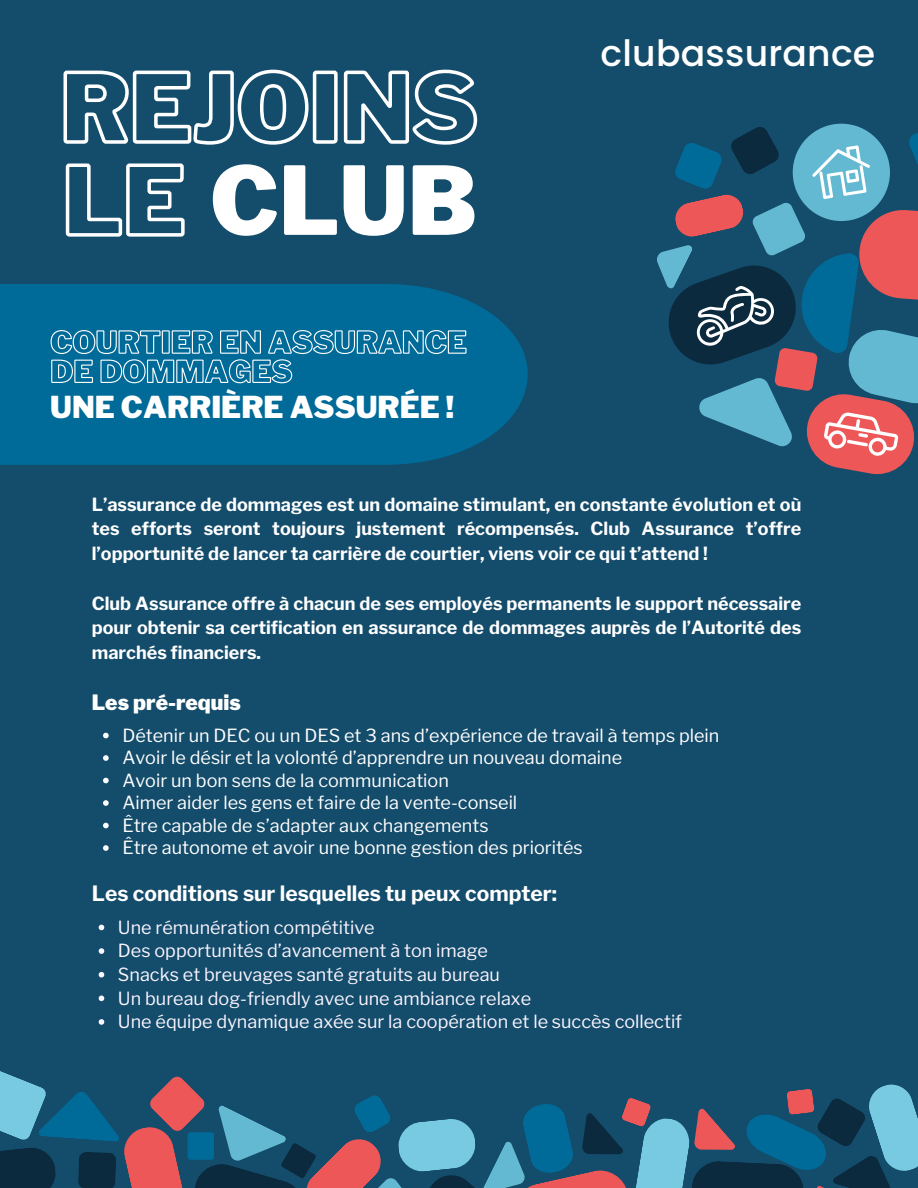
<style>
.page{position:relative;width:918px;height:1188px;background:#144c6b}
.page>*{position:absolute;margin:0;border:0;box-sizing:border-box;transform-origin:0 0}
.t1{font:900 93.9px "Libre Franklin";color:#fff}
.t2{font:500 36.15px "Poppins";letter-spacing:.005em;color:#fff}
.t3{font:900 30px "Libre Franklin";color:#fff}
.t4{font:700 21px "Libre Franklin";color:#fff}
.t5{font:900 21px "Libre Franklin";color:#fff}
.t6{font:700 18px/24.8px "Libre Franklin";color:#fff;text-align:justify}
.t7{font:18px "Libre Franklin";color:#fff}
.t8{font:18px "Libre Franklin";color:#faf5ff}
.s1{color:rgb(0 0 0/0)}
</style>
<div class="page">
<svg style="left:63px;top:69px;width:415px;height:76px"></svg>
<svg style="left:65px;top:163px;width:120px;height:74px"></svg>
<svg style="left:103px;top:733px;width:6px;height:5px"></svg>
<svg style="left:103px;top:755px;width:6px;height:6px"></svg>
<svg style="left:103px;top:778px;width:6px;height:5px"></svg>
<svg style="left:103px;top:800px;width:6px;height:6px"></svg>
<svg style="left:103px;top:823px;width:6px;height:5px"></svg>
<svg style="left:103px;top:845px;width:6px;height:6px"></svg>
<svg style="left:0;top:284px;width:528px;height:181px;background:#016895"></svg>
<svg style="left:657px;top:126px;width:261px;height:348px"></svg>
<svg style="left:0;top:1071px;width:918px;height:117px"></svg>
<svg style="left:99px;top:925px;width:5px;height:5px"></svg>
<svg style="left:99px;top:948px;width:5px;height:6px"></svg>
<svg style="left:99px;top:972px;width:5px;height:6px"></svg>
<svg style="left:99px;top:996px;width:5px;height:5px"></svg>
<svg style="left:99px;top:1019px;width:5px;height:6px"></svg>
<svg style="left:50px;top:329px;width:417px;height:55px;background:#2882a9"></svg>
<h1 class="t1" style="left:63px;top:144px;width:416px"><span class="s1">LE</span> CLUB</h1>
<p class="t3" style="left:50px;top:389px;width:406px">UNE CARRIÈRE ASSURÉE !</p>
<p class="t2" style="left:601px;top:28px;width:276px">clubassurance</p>
<h3 class="t6" style="left:92px;top:492px;width:711px">L’assurance de dommages est un domaine stimulant, en constante évolution et où tes efforts seront toujours justement récompensés. Club Assurance t’offre l’opportunité de lancer ta carrière de courtier, viens voir ce qui t’attend !</h3>
<h3 class="t6" style="left:92px;top:591px;width:711px">Club Assurance offre à chacun de ses employés permanents le support nécessaire pour obtenir sa certification en assurance de dommages auprès de l’Autorité des marchés financiers.</h3>
<h2 class="t5" style="left:92px;top:690px;width:150px">Les pré-requis</h2>
<p class="t7" style="left:122px;top:724px;width:599px">Détenir un DEC ou un DES et 3 ans d’expérience de travail à temps plein</p>
<h5 class="t7" style="left:122px;top:747px;width:501px">Avoir le désir et la volonté d’apprendre un nouveau domaine</h5>
<h5 class="t7" style="left:122px;top:769px;width:328px">Avoir un bon sens de la communication</h5>
<h4 class="t7" style="left:122px;top:792px;width:396px">Aimer aider les gens et faire de la vente-conseil</h4>
<p class="t7" style="left:122px;top:814px;width:368px">Être capable de s’adapter aux changements</p>
<p class="t7" style="left:122px;top:837px;width:462px">Être autonome et avoir une bonne gestion des priorités</p>
<p class="t4" style="left:92px;top:881px;width:467px">Les conditions sur lesquelles tu peux compter:</p>
<p class="t8" style="left:118px;top:916px;width:258px">Une rémunération compétitive</p>
<p class="t8" style="left:118px;top:940px;width:372px">Des opportunités d’avancement à ton image</p>
<p class="t8" style="left:118px;top:964px;width:384px">Snacks et breuvages santé gratuits au bureau</p>
<h4 class="t8" style="left:118px;top:987px;width:415px">Un bureau dog-friendly avec une ambiance relaxe</h4>
<p class="t8" style="left:118px;top:1011px;width:566px">Une équipe dynamique axée sur la coopération et le succès collectif</p>
</div>
